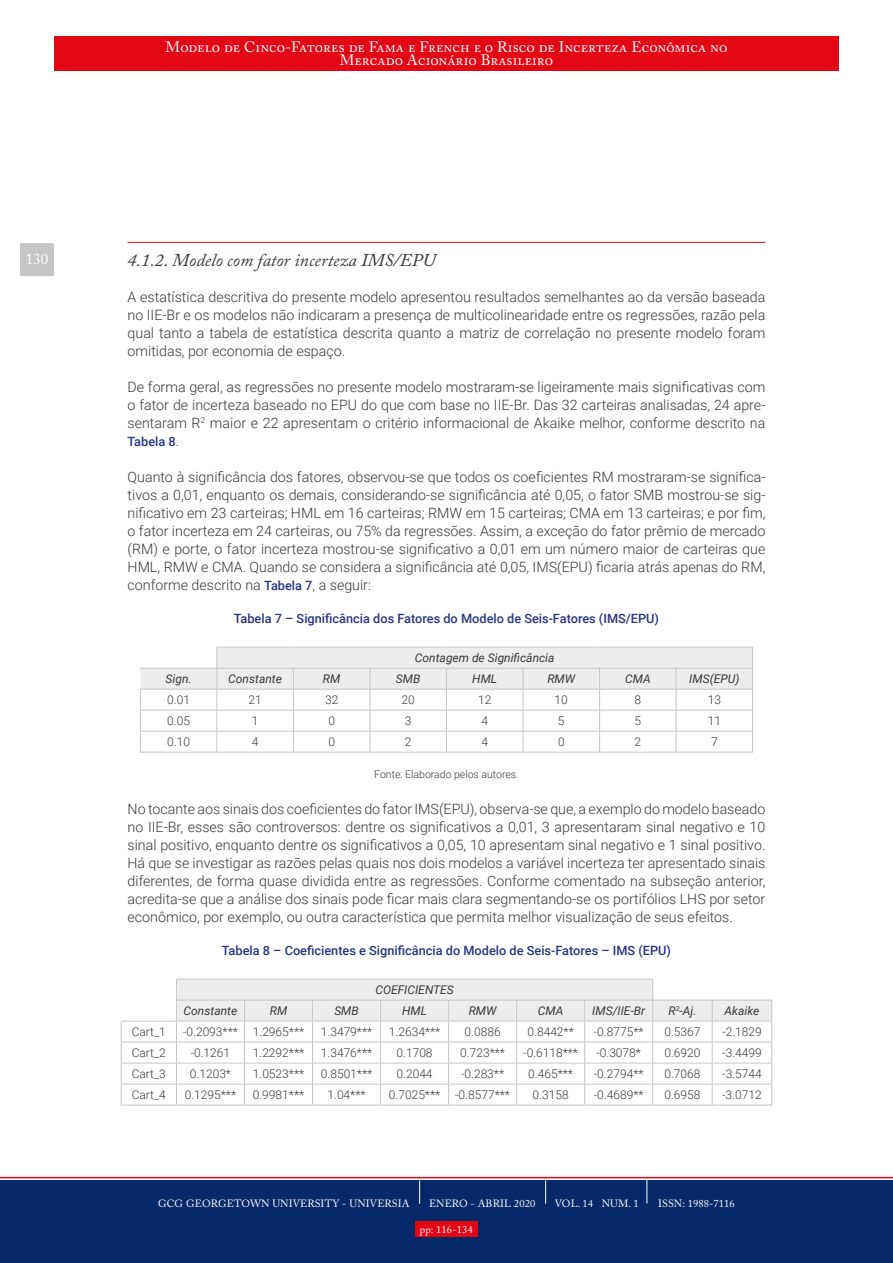
<style>
.page{position:relative;width:893px;height:1263px;background:#fff}
.page>*{position:absolute;margin:0;border:0;box-sizing:border-box;transform-origin:0 0}
.t1{font:italic 18px "Adobe Caslon Pro";letter-spacing:.005em;color:#3a3835}
.t2{font:15px/13.5px "Adobe Caslon Pro";letter-spacing:.005em;color:#fff;text-align:center}
.t3{font:300 14.25px/18px "Roboto";color:#3a3835;text-align:justify}
.t4{font:500 12.75px "Roboto";color:#283583}
.t5{font:300 12px "Roboto";color:#3a3835}
.t6{font:italic 12px "Roboto";color:#3a3835}
.t7{font:10.5px "Adobe Caslon Pro";letter-spacing:.01em;color:#fff}
.t8{font:300 10.5px "Roboto";color:#3a3835}
.s1{font-weight:300;font-size:14.25px;color:#3a3835}
.s2{font-weight:500;font-size:12.75px;color:#283583}
</style>
<div class="page">
<div style="left:54px;top:37px;width:785px;height:34px;background:#e30613"></div>
<div style="left:0;top:1180px;width:893px;height:83px;background:#082969"></div>
<svg style="left:0;top:1177px;width:893px;height:27px"></svg>
<div style="left:415px;top:1221px;width:63px;height:16px;background:#e30613"></div>
<div style="left:20px;top:243px;width:34px;height:33px;background:#c6c6c6;border-radius:2px"></div>
<hr style="left:128px;top:242px;width:637px;height:1px;background:#e30613">
<svg style="left:140px;top:647px;width:613px;height:105px"></svg>
<hr style="left:140px;top:752px;width:77px;height:1px;background:#c6c6c6">
<hr style="left:217px;top:752px;width:76px;height:1px;background:#c6c6c6">
<hr style="left:293px;top:752px;width:77px;height:1px;background:#c6c6c6">
<hr style="left:370px;top:752px;width:76px;height:1px;background:#c6c6c6">
<hr style="left:446px;top:752px;width:77px;height:1px;background:#c6c6c6">
<hr style="left:523px;top:752px;width:77px;height:1px;background:#c6c6c6">
<hr style="left:600px;top:752px;width:76px;height:1px;background:#c6c6c6">
<hr style="left:676px;top:752px;width:77px;height:1px;background:#c6c6c6">
<hr style="left:121px;top:1021px;width:55px;height:1px;background:#c6c6c6">
<hr style="left:121px;top:1042px;width:55px;height:1px;background:#c6c6c6">
<hr style="left:121px;top:1063px;width:55px;height:1px;background:#c6c6c6">
<hr style="left:121px;top:1084px;width:55px;height:1px;background:#c6c6c6">
<svg style="left:121px;top:1021px;width:1px;height:84px"></svg>
<svg style="left:176px;top:979px;width:596px;height:126px"></svg>
<hr style="left:121px;top:1105px;width:55px;height:1px;background:#c6c6c6">
<hr style="left:176px;top:1105px;width:68px;height:1px;background:#c6c6c6">
<hr style="left:244px;top:1105px;width:69px;height:1px;background:#c6c6c6">
<hr style="left:313px;top:1105px;width:68px;height:1px;background:#c6c6c6">
<hr style="left:381px;top:1105px;width:68px;height:1px;background:#c6c6c6">
<hr style="left:449px;top:1105px;width:68px;height:1px;background:#c6c6c6">
<hr style="left:517px;top:1105px;width:68px;height:1px;background:#c6c6c6">
<hr style="left:585px;top:1105px;width:68px;height:1px;background:#c6c6c6">
<hr style="left:653px;top:1105px;width:59px;height:1px;background:#c6c6c6">
<hr style="left:712px;top:1105px;width:60px;height:1px;background:#c6c6c6">
<p class="t2" style="left:166px;top:40px;width:563px">Modelo de Cinco-Fatores de Fama e French e o Risco de Incerteza Econômica no<br>Mercado Acionário Brasileiro</p>
<p class="t2" style="left:26px;top:252px;width:24px">130</p>
<p class="t1" style="left:128px;top:249px;width:309px">4.1.2. Modelo com fator incerteza IMS/EPU</p>
<p class="t3" style="left:128px;top:287px;width:639px">A estatística descritiva do presente modelo apresentou resultados semelhantes ao da versão baseada no IIE-Br e os modelos não indicaram a presença de multicolinearidade entre os regressões, razão pela qual tanto a tabela de estatística descrita quanto a matriz de correlação no presente modelo foram omitidas, por economia de espaço.</p>
<p class="t3" style="left:128px;top:377px;width:639px">De forma geral, as regressões no presente modelo mostraram-se ligeiramente mais significativas com o fator de incerteza baseado no EPU do que com base no IIE-Br. Das 32 carteiras analisadas, 24 apre&shy;sentaram R<sup>2</sup> maior e 22 apresentam o critério informacional de Akaike melhor, conforme descrito na</p>
<p class="t4" style="left:128px;top:432px;width:53px">Tabela 8<span class="s1">.</span></p>
<p class="t3" style="left:128px;top:467px;width:639px">Quanto à significância dos fatores, observou-se que todos os coeficientes RM mostraram-se significa&shy;tivos a 0,01, enquanto os demais, considerando-se significância até 0,05, o fator SMB mostrou-se sig&shy;nificativo em 23 carteiras; HML em 16 carteiras; RMW em 15 carteiras; CMA em 13 carteiras; e por fim, o fator incerteza em 24 carteiras, ou 75% da regressões. Assim, a exceção do fator prêmio de mercado (RM) e porte, o fator incerteza mostrou-se significativo a 0,01 em um número maior de carteiras que HML, RMW e CMA. Quando se considera a significância até 0,05, IMS(EPU) ficaria atrás apenas do RM, conforme descrito na <span class="s2">Tabela 7</span>, a seguir:</p>
<p class="t4" style="left:234px;top:609px;width:427px">Tabela 7 – Significância dos Fatores do Modelo de Seis-Fatores (IMS/EPU)</p>
<p class="t6" style="left:415px;top:649px;width:141px">Contagem de Significância</p>
<p class="t6" style="left:166px;top:670px;width:28px">Sign.</p>
<p class="t6" style="left:228px;top:670px;width:55px">Constante</p>
<p class="t6" style="left:323px;top:670px;width:19px">RM</p>
<p class="t6" style="left:396px;top:670px;width:26px">SMB</p>
<p class="t6" style="left:472px;top:670px;width:26px">HML</p>
<p class="t6" style="left:547px;top:670px;width:29px">RMW</p>
<p class="t6" style="left:625px;top:670px;width:27px">CMA</p>
<p class="t6" style="left:689px;top:670px;width:52px">IMS(EPU)</p>
<p class="t5" style="left:167px;top:691px;width:24px">0.01</p>
<p class="t5" style="left:248px;top:691px;width:15px">21</p>
<p class="t5" style="left:325px;top:691px;width:15px">32</p>
<p class="t5" style="left:402px;top:691px;width:15px">20</p>
<p class="t5" style="left:478px;top:691px;width:15px">12</p>
<p class="t5" style="left:555px;top:691px;width:15px">10</p>
<p class="t5" style="left:634px;top:691px;width:8px">8</p>
<p class="t5" style="left:708px;top:691px;width:15px">13</p>
<p class="t5" style="left:167px;top:712px;width:24px">0.05</p>
<p class="t5" style="left:252px;top:712px;width:8px">1</p>
<p class="t5" style="left:328px;top:712px;width:8px">0</p>
<p class="t5" style="left:405px;top:712px;width:8px">3</p>
<p class="t5" style="left:481px;top:712px;width:8px">4</p>
<p class="t5" style="left:558px;top:712px;width:8px">5</p>
<p class="t5" style="left:634px;top:712px;width:8px">5</p>
<p class="t5" style="left:708px;top:712px;width:15px">11</p>
<p class="t5" style="left:167px;top:733px;width:24px">0.10</p>
<p class="t5" style="left:252px;top:733px;width:8px">4</p>
<p class="t5" style="left:328px;top:733px;width:8px">0</p>
<p class="t5" style="left:405px;top:733px;width:8px">2</p>
<p class="t5" style="left:481px;top:733px;width:8px">4</p>
<p class="t5" style="left:558px;top:733px;width:8px">0</p>
<p class="t5" style="left:634px;top:733px;width:8px">2</p>
<p class="t5" style="left:711px;top:733px;width:8px">7</p>
<p class="t8" style="left:374px;top:767px;width:146px">Fonte: Elaborado pelos autores.</p>
<p class="t3" style="left:128px;top:799px;width:639px">No tocante aos sinais dos coeficientes do fator IMS(EPU), observa-se que, a exemplo do modelo baseado no IIE-Br, esses são controversos: dentre os significativos a 0,01, 3 apresentaram sinal negativo e 10 sinal positivo, enquanto dentre os significativos a 0,05, 10 apresentam sinal negativo e 1 sinal positivo.<br>Há que se investigar as razões pelas quais nos dois modelos a variável incerteza ter apresentado sinais diferentes, de forma quase dividida entre as regressões. Conforme comentado na subseção anterior, acredita-se que a análise dos sinais pode ficar mais clara segmentando-se os portifólios LHS por setor econômico, por exemplo, ou outra característica que permita melhor visualização de seus efeitos.</p>
<p class="t4" style="left:222px;top:941px;width:451px">Tabela 8 – Coeficientes e Significância do Modelo de Seis-Fatores – IMS (EPU)</p>
<p class="t6" style="left:375px;top:981px;width:80px">COEFICIENTES</p>
<p class="t6" style="left:184px;top:1002px;width:55px">Constante</p>
<p class="t6" style="left:270px;top:1002px;width:19px">RM</p>
<p class="t6" style="left:334px;top:1002px;width:26px">SMB</p>
<p class="t6" style="left:402px;top:1002px;width:26px">HML</p>
<p class="t6" style="left:469px;top:1002px;width:29px">RMW</p>
<p class="t6" style="left:538px;top:1002px;width:27px">CMA</p>
<p class="t6" style="left:592px;top:1002px;width:54px">IMS/IIE-Br</p>
<p class="t6" style="left:668px;top:1002px;width:29px">R<sup>2</sup>-Aj.</p>
<p class="t6" style="left:724px;top:1002px;width:36px">Akaike</p>
<p class="t5" style="left:132px;top:1023px;width:36px">Cart_1</p>
<p class="t5" style="left:183px;top:1023px;width:123px">-0.2093*** 1.2965***</p>
<p class="t5" style="left:321px;top:1023px;width:53px">1.3479***</p>
<p class="t5" style="left:389px;top:1023px;width:53px">1.2634***</p>
<p class="t5" style="left:465px;top:1023px;width:38px">0.0886</p>
<p class="t5" style="left:527px;top:1023px;width:48px">0.8442**</p>
<p class="t5" style="left:594px;top:1023px;width:51px">-0.8775**</p>
<p class="t5" style="left:664px;top:1023px;width:38px">0.5367</p>
<p class="t5" style="left:722px;top:1023px;width:41px">-2.1829</p>
<p class="t5" style="left:132px;top:1044px;width:36px">Cart_2</p>
<p class="t5" style="left:191px;top:1044px;width:41px">-0.1261</p>
<p class="t5" style="left:253px;top:1044px;width:53px">1.2292***</p>
<p class="t5" style="left:321px;top:1044px;width:53px">1.3476***</p>
<p class="t5" style="left:396px;top:1044px;width:38px">0.1708</p>
<p class="t5" style="left:460px;top:1044px;width:46px">0.723***</p>
<p class="t5" style="left:523px;top:1044px;width:56px">-0.6118***</p>
<p class="t5" style="left:596px;top:1044px;width:46px">-0.3078*</p>
<p class="t5" style="left:664px;top:1044px;width:38px">0.6920</p>
<p class="t5" style="left:722px;top:1044px;width:41px">-3.4499</p>
<p class="t5" style="left:132px;top:1065px;width:36px">Cart_3</p>
<p class="t5" style="left:190px;top:1065px;width:43px">0.1203*</p>
<p class="t5" style="left:253px;top:1065px;width:53px">1.0523***</p>
<p class="t5" style="left:321px;top:1065px;width:53px">0.8501***</p>
<p class="t5" style="left:396px;top:1065px;width:38px">0.2044</p>
<p class="t5" style="left:461px;top:1065px;width:45px">-0.283**</p>
<p class="t5" style="left:528px;top:1065px;width:46px">0.465***</p>
<p class="t5" style="left:594px;top:1065px;width:51px">-0.2794**</p>
<p class="t5" style="left:664px;top:1065px;width:38px">0.7068</p>
<p class="t5" style="left:722px;top:1065px;width:41px">-3.5744</p>
<p class="t5" style="left:132px;top:1086px;width:36px">Cart_4</p>
<p class="t5" style="left:185px;top:1086px;width:53px">0.1295***</p>
<p class="t5" style="left:253px;top:1086px;width:53px">0.9981***</p>
<p class="t5" style="left:327px;top:1086px;width:40px">1.04***</p>
<p class="t5" style="left:389px;top:1086px;width:123px">0.7025*** -0.8577***</p>
<p class="t5" style="left:533px;top:1086px;width:38px">0.3158</p>
<p class="t5" style="left:594px;top:1086px;width:51px">-0.4689**</p>
<p class="t5" style="left:664px;top:1086px;width:38px">0.6958</p>
<p class="t5" style="left:722px;top:1086px;width:41px">-3.0712</p>
<p class="t7" style="left:158px;top:1197px;width:253px">GCG GEORGETOWN UNIVERSITY - UNIVERSIA</p>
<p class="t7" style="left:429px;top:1197px;width:108px">ENERO - ABRIL 2020</p>
<p class="t7" style="left:555px;top:1197px;width:85px">VOL. 14 NUM. 1</p>
<p class="t7" style="left:658px;top:1197px;width:78px">ISSN: 1988-7116</p>
<p class="t7" style="left:420px;top:1223px;width:54px">pp: 116-134</p>
</div>
